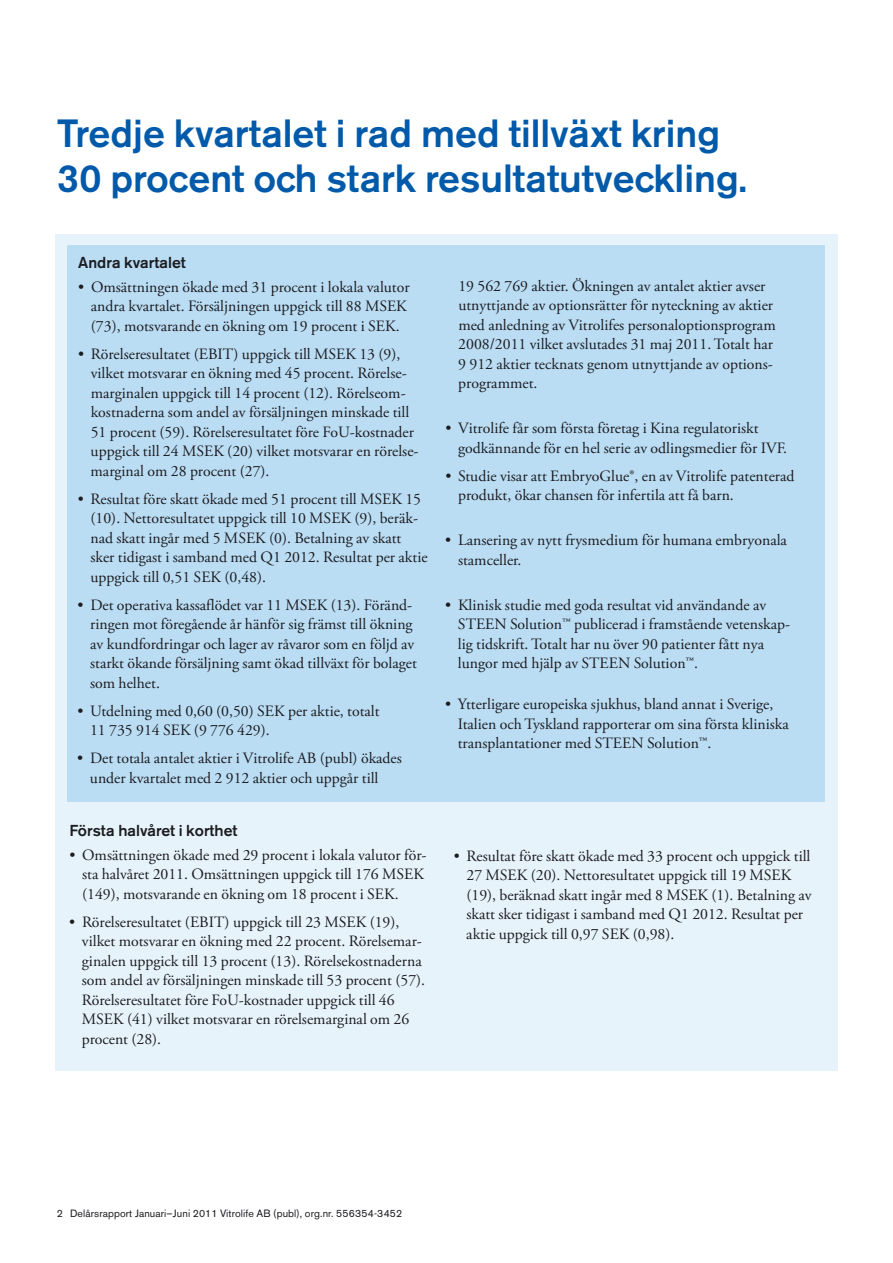
<style>
.page{position:relative;width:893px;height:1263px;background:#fff}
.page>*{position:absolute;margin:0;border:0;box-sizing:border-box;transform-origin:0 0}
.t1{font:500 39px/45px "Akzidenz Grotesk BE";color:#005aa9}
.t2{font:15.75px/19.5px "Adobe Garamond Pro";color:#1b1c20}
.t3{font:500 15.75px "Akzidenz Grotesk BE";color:#1b1c20}
.t4{font:10.5px "Akzidenz Grotesk BE";letter-spacing:.01em;color:#1b1c20}
</style>
<div class="page">
<div style="left:55px;top:234px;width:783px;height:836px;background:#e7f3fb"></div>
<div style="left:67px;top:245px;width:758px;height:557px;background:#bbddf4"></div>
<h1 class="t1" style="left:57px;top:111px;width:691px">Tredje kvartalet i rad med tillväxt kring<br>30 procent och stark resultatutveckling.</h1>
<p class="t3" style="left:78px;top:253px;width:109px">Andra kvartalet</p>
<p class="t2" style="left:91px;top:278px;width:320px;text-indent:-13px">• Omsättningen ökade med 31 procent i lokala valutor andra kvartalet. Försäljningen uppgick till 88 MSEK (73), motsvarande en ökning om 19 procent i SEK.</p>
<p class="t2" style="left:91px;top:345px;width:330px;text-indent:-12px">• Rörelseresultatet (EBIT) uppgick till MSEK 13 (9), vilket motsvarar en ökning med 45 procent. Rörelse&shy;marginalen uppgick till 14 procent (12). Rörelseom&shy;kostnaderna som andel av försäljningen minskade till 51 procent (59). Rörelseresultatet före FoU-kostnader uppgick till 24 MSEK (20) vilket motsvarar en rörelse&shy;marginal om 28 procent (27).</p>
<p class="t2" style="left:90px;top:490px;width:339px;text-indent:-13px">• Resultat före skatt ökade med 51 procent till MSEK 15 (10). Nettoresultatet uppgick till 10 MSEK (9), beräk&shy;nad skatt ingår med 5 MSEK (0). Betalning av skatt sker tidigast i samband med Q1 2012. Resultat per aktie uppgick till 0,51 SEK (0,48).</p>
<p class="t2" style="left:90px;top:596px;width:328px;text-indent:-13px">• Det operativa kassaflödet var 11 MSEK (13). Föränd&shy;ringen mot föregående år hänför sig främst till ökning av kundfordringar och lager av råvaror som en följd av starkt ökande försäljning samt ökad tillväxt för bolaget som helhet.</p>
<p class="t2" style="left:90px;top:702px;width:291px;text-indent:-13px">• Utdelning med 0,60 (0,50) SEK per aktie, totalt<br>11 735 914 SEK (9 776 429).</p>
<p class="t2" style="left:90px;top:749px;width:313px;text-indent:-13px">• Det totala antalet aktier i Vitrolife AB (publ) ökades under kvartalet med 2 912 aktier och uppgår till</p>
<p class="t3" style="left:69px;top:820px;width:170px">Första halvåret i korthet</p>
<p class="t2" style="left:82px;top:845px;width:346px;text-indent:-13px">• Omsättningen ökade med 29 procent i lokala valutor för&shy;sta halvåret 2011. Omsättningen uppgick till 176 MSEK (149), motsvarande en ökning om 18 procent i SEK.</p>
<p class="t2" style="left:82px;top:912px;width:345px;text-indent:-12px">• Rörelseresultatet (EBIT) uppgick till 23 MSEK (19), vilket motsvarar en ökning med 22 procent. Rörelsemar&shy;ginalen uppgick till 13 procent (13). Rörelsekostnaderna som andel av försäljningen minskade till 53 procent (57).<br>Rörelseresultatet före FoU-kostnader uppgick till 46<br>MSEK (41) vilket motsvarar en rörelsemarginal om 26 procent (28).</p>
<p class="t2" style="left:458px;top:277px;width:319px">19 562 769 aktier. Ökningen av antalet aktier avser utnyttjande av optionsrätter för nyteckning av aktier med anledning av Vitrolifes personaloptionsprogram 2008/2011 vilket avslutades 31 maj 2011. Totalt har 9 912 aktier tecknats genom utnyttjande av options&shy;programmet.</p>
<p class="t2" style="left:458px;top:419px;width:330px;text-indent:-13px">• Vitrolife får som första företag i Kina regulatoriskt godkännande för en hel serie av odlingsmedier för IVF.</p>
<p class="t2" style="left:458px;top:467px;width:338px;text-indent:-13px">• Studie visar att EmbryoGlue®, en av Vitrolife patenterad produkt, ökar chansen för infertila att få barn.</p>
<p class="t2" style="left:458px;top:531px;width:330px;text-indent:-13px">• Lansering av nytt frysmedium för humana embryonala stamceller.</p>
<p class="t2" style="left:458px;top:596px;width:334px;text-indent:-13px">• Klinisk studie med goda resultat vid användande av STEEN Solution™ publicerad i framstående vetenskap&shy;lig tidskrift. Totalt har nu över 90 patienter fått nya lungor med hjälp av STEEN Solution™.</p>
<p class="t2" style="left:458px;top:695px;width:333px;text-indent:-13px">• Ytterligare europeiska sjukhus, bland annat i Sverige,<br>Italien och Tyskland rapporterar om sina första kliniska transplantationer med STEEN Solution™.</p>
<p class="t2" style="left:466px;top:846px;width:347px;text-indent:-13px">• Resultat före skatt ökade med 33 procent och uppgick till 27 MSEK (20). Nettoresultatet uppgick till 19 MSEK (19), beräknad skatt ingår med 8 MSEK (1). Betalning av skatt sker tidigast i samband med Q1 2012. Resultat per aktie uppgick till 0,97 SEK (0,98).</p>
<p class="t4" style="left:57px;top:1207px;width:347px">2 Delårsrapport Januari–Juni 2011 Vitrolife AB (publ), org.nr. 556354-3452</p>
</div>
